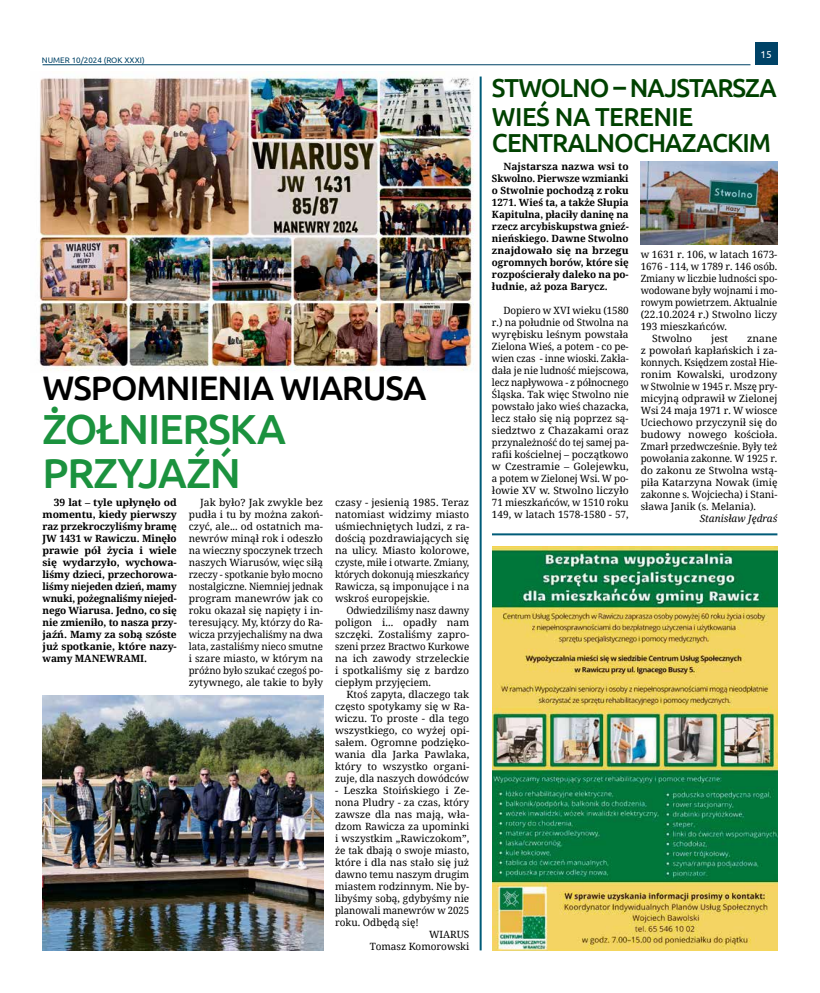
<style>
.page{position:relative;width:820px;height:993px;background:#fff}
.page>*{position:absolute;margin:0;border:0;box-sizing:border-box;transform-origin:0 0}
.t1{font:500 42px/44px "Ubuntu";letter-spacing:-.03em;color:#1b923e}
.t2{font:500 34px "Ubuntu";letter-spacing:-.03em;color:#000}
.t3{font:500 26px/28.8px "Ubuntu";letter-spacing:-.02em;color:#004100}
.t4{font:500 26px "Ubuntu";letter-spacing:-.04em;color:#004100}
.t5{font:10px/12px "Noto Serif";color:#000;text-align:justify;scale:1.04 1}
.t6{font:10px/12px "Noto Serif";color:#000;text-align:justify}
.t7{font:700 10px/12px "Noto Serif";letter-spacing:-.01em;color:#000;text-align:justify}
.t8{font:10px/12px "Noto Serif";color:#000;text-align:justify;scale:.96 1}
.t9{font:italic 10px "Noto Serif";color:#000}
.t10{font:10px "Ubuntu";color:#fff}
.t11{font:8px "Ubuntu";color:#004367}
</style>
<div class="page">
<div style="left:754px;top:43px;width:23px;height:22px;background:#004367"></div>
<hr style="left:43px;top:64px;width:707px;height:1px;background:#004367">
<hr style="left:492px;top:533px;width:285px;height:2px;background:#005b78">
<hr style="left:479px;top:76px;width:2px;height:874px;background:#005b78">
<img style="left:640px;top:161px;width:137px;height:83px">
<img style="left:39px;top:74px;width:438px;height:297px">
<img style="left:492px;top:546px;width:285px;height:404px">
<img style="left:42px;top:695px;width:281px;height:255px">
<p class="t11" style="left:42px;top:55px;width:104px">NUMER 10/2024 (ROK XXXI)</p>
<h2 class="t2" style="left:43px;top:366px;width:385px">WSPOM NIENIA WIARUSA</h2>
<h1 class="t1" style="left:43px;top:405px;width:244px">ŻOŁNIERSKA<br>PRZYJA</h1>
<h1 class="t1" style="left:186px;top:449px;width:49px">ŹŃ</h1>
<p class="t7" style="left:43px;top:495px;width:136px;text-indent:11px">39 lat – tyle upłynęło od momentu, kiedy pierwszy raz przekroczyliśmy bramę JW 1431 w Rawiczu. Minęło prawie pół życia i wiele się wydarzyło, wychowa&shy;liśmy dzieci, przechorowa&shy;liśmy niejeden dzień, mamy wnuki, pożegnaliśmy niejed&shy;nego Wiarusa. Jedno, co się nie zmieniło, to nasza przy&shy;jaźń. Mamy za sobą szóste już spotkanie, które nazy&shy;wamy MANEWRAMI.</p>
<p class="t5" style="left:189px;top:495px;width:130px;text-indent:11px">Jak było? Jak zwykle bez pudła i tu by można zakoń&shy;czyć, ale... od ostatnich ma&shy;newrów minął rok i odeszło na wieczny spoczynek trzech naszych Wiarusów, więc siłą rzeczy - spotkanie było mocno nostalgiczne. Niemniej jednak program manewrów jak co roku okazał się napięty i in&shy;teresujący. My, którzy do Ra&shy;wicza przyjechaliśmy na dwa lata, zastaliśmy nieco smutne i szare miasto, w którym na próżno było szukać czegoś po&shy;zytywnego, ale takie to były</p>
<p class="t5" style="left:335px;top:495px;width:130px">czasy - jesienią 1985. Teraz natomiast widzimy miasto uśmiechniętych ludzi, z ra&shy;dością pozdrawiających się na ulicy. Miasto kolorowe, czyste, miłe i otwarte. Zmiany, których dokonują mieszkańcy Rawicza, są imponujące i na wskroś europejskie.</p>
<p class="t8" style="left:335px;top:603px;width:141px;text-indent:11px">Odwiedziliśmy nasz dawny poligon i... opadły nam szczęki. Zostaliśmy zapro&shy;szeni przez Bractwo Kurkowe na ich zawody strzeleckie i spotkaliśmy się z bardzo ciepłym przyjęciem.</p>
<p class="t6" style="left:335px;top:687px;width:136px;text-indent:11px">Ktoś zapyta, dlaczego tak często spotykamy się w Ra&shy;wiczu. To proste - dla tego wszystkiego, co wyżej opi&shy;sałem. Ogromne podzięko&shy;wania dla Jarka Pawlaka, który to wszystko organi&shy;zuje, dla naszych dowódców</p>
<p class="t5" style="left:335px;top:783px;width:130px">- Leszka Stoińskiego i Ze-</p>
<p class="t6" style="left:335px;top:795px;width:136px">nona Pludry - za czas, który</p>
<p class="t5" style="left:335px;top:807px;width:130px">zawsze dla nas mają, wła-</p>
<p class="t6" style="left:335px;top:819px;width:136px">dzom Rawicza za upominki</p>
<p class="t6" style="left:335px;top:831px;width:136px">i wszystkim „Rawiczokom”,</p>
<p class="t6" style="left:335px;top:843px;width:136px">że tak dbają o swoje miasto,</p>
<p class="t5" style="left:335px;top:855px;width:130px">które i dla nas stało się już</p>
<p class="t6" style="left:335px;top:867px;width:136px">dawno temu naszym drugim</p>
<p class="t6" style="left:335px;top:879px;width:136px">miastem rodzinnym. Nie by-</p>
<p class="t6" style="left:335px;top:891px;width:136px">libyśmy sobą, gdybyśmy nie</p>
<p class="t6" style="left:335px;top:903px;width:136px">planowali manewrów w 2025</p>
<p class="t6" style="left:335px;top:915px;width:85px">roku. Odbędą się!</p>
<p class="t6" style="left:429px;top:927px;width:42px">WIARUS</p>
<p class="t6" style="left:369px;top:939px;width:101px">Tomasz Komorowski</p>
<p class="t10" style="left:760px;top:48px;width:13px">15</p>
<h3 class="t3" style="left:492px;top:72px;width:286px">STWO LNO – NAJSTARSZA<br>WIEŚ NA TERENIE</h3>
<h3 class="t4" style="left:492px;top:126px;width:277px">CENTRALNOCHAZACKIM</h3>
<p class="t7" style="left:492px;top:159px;width:138px;text-indent:11px">Najstarsza nazwa wsi to Skwolno. Pierwsze wzmianki o Stwolnie pochodzą z roku 1271. Wieś ta, a także Słupia Kapitulna, płaciły daninę na rzecz arcybiskupstwa gnieź&shy;nieńskiego. Dawne Stwolno znajdowało się na brzegu ogromnych borów, które się rozpościerały daleko na po&shy;łudnie, aż poza Barycz.</p>
<p class="t6" style="left:492px;top:303px;width:138px;text-indent:11px">Dopiero w XVI wieku (1580 r.) na południe od Stwolna na wyrębisku leśnym powstała Zielona Wieś, a potem - co pe&shy;wien czas - inne wioski. Zakła&shy;dała je nie ludność miejscowa, lecz napływowa - z północnego Śląska. Tak więc Stwolno nie powstało jako wieś chazacka, lecz stało się nią poprzez są&shy;siedztwo z Chazakami oraz przynależność do tej samej pa&shy;rafii kościelnej – początkowo w Czestramie – Golejewku, a potem w Zielonej Wsi. W po&shy;łowie XV w. Stwolno liczyło 71 mieszkańców, w 1510 roku 149, w latach 1578-1580 - 57,</p>
<p class="t6" style="left:640px;top:248px;width:138px">w 1631 r. 106, w latach 1673-</p>
<p class="t6" style="left:640px;top:260px;width:138px">1676 - 114, w 1789 r. 146 osób.</p>
<p class="t8" style="left:640px;top:272px;width:144px">Zmiany w liczbie ludności spo-</p>
<p class="t8" style="left:640px;top:284px;width:144px">wodowane były wojnami i mo-</p>
<p class="t8" style="left:640px;top:296px;width:144px">rowym powietrzem. Aktualnie</p>
<p class="t6" style="left:640px;top:308px;width:138px">(22.10.2024 r.) Stwolno liczy</p>
<p class="t6" style="left:640px;top:320px;width:88px">193 mieszkańców.</p>
<p class="t5" style="left:651px;top:332px;width:40px">Stwolno</p>
<p class="t5" style="left:711px;top:332px;width:18px">jest</p>
<p class="t5" style="left:640px;top:332px;width:133px;text-indent:106px">znane z powołań kapłańskich i za&shy;konnych. Księdzem został Hie&shy;ronim Kowalski, urodzony w Stwolnie w 1945 r. Mszę pry&shy;micyjną odprawił w Zielonej Wsi 24 maja 1971 r. W wiosce Uciechowo przyczynił się do budowy nowego kościoła.<br>Zmarł przedwcześnie. Były też powołania zakonne. W 1925 r. do zakonu ze Stwolna wstą&shy;piła Katarzyna Nowak (imię zakonne s. Wojciecha) i Stani&shy;sława Janik (s. Melania).</p>
<p class="t9" style="left:699px;top:511px;width:79px">Stanisław Jędraś</p>
</div>
